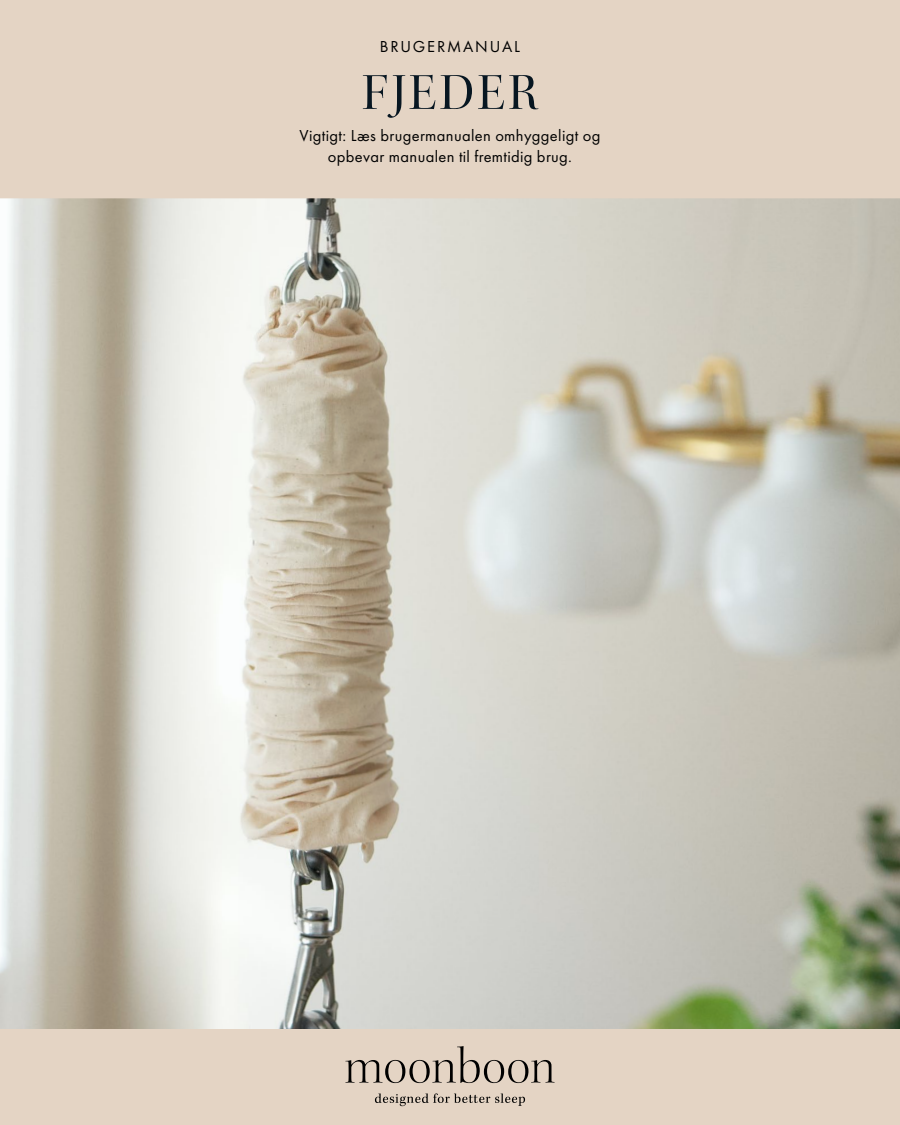
<style>
.page{position:relative;width:900px;height:1125px;background:#fff}
.page>*{position:absolute;margin:0;border:0;box-sizing:border-box;transform-origin:0 0}
.t1{font:52.5px "Kepler Std Disp";letter-spacing:.06em;color:#071621}
.t2{font:16.5px/21px "Futura PT";letter-spacing:.02em;color:#000;text-align:center}
.t3{font:16.5px "Futura PT";letter-spacing:.11em;color:#000}
</style>
<div class="page">
<img style="left:0;top:198px;width:900px;height:831px">
<div style="left:0;top:0;width:900px;height:198px;background:#e4d4c4"></div>
<div style="left:0;top:1029px;width:900px;height:96px;background:#e4d4c4"></div>
<svg style="left:345px;top:1046px;width:210px;height:37px"></svg>
<svg style="left:375px;top:1093px;width:150px;height:13px"></svg>
<p class="t3" style="left:380px;top:37px;width:142px">BRUGERMANUAL</p>
<h1 class="t1" style="left:362px;top:63px;width:177px">FJEDER</h1>
<p class="t2" style="left:300px;top:125px;width:302px">Vigtigt: Læs brugermanualen omhyggeligt og opbevar manualen til fremtidig brug.</p>
</div>
